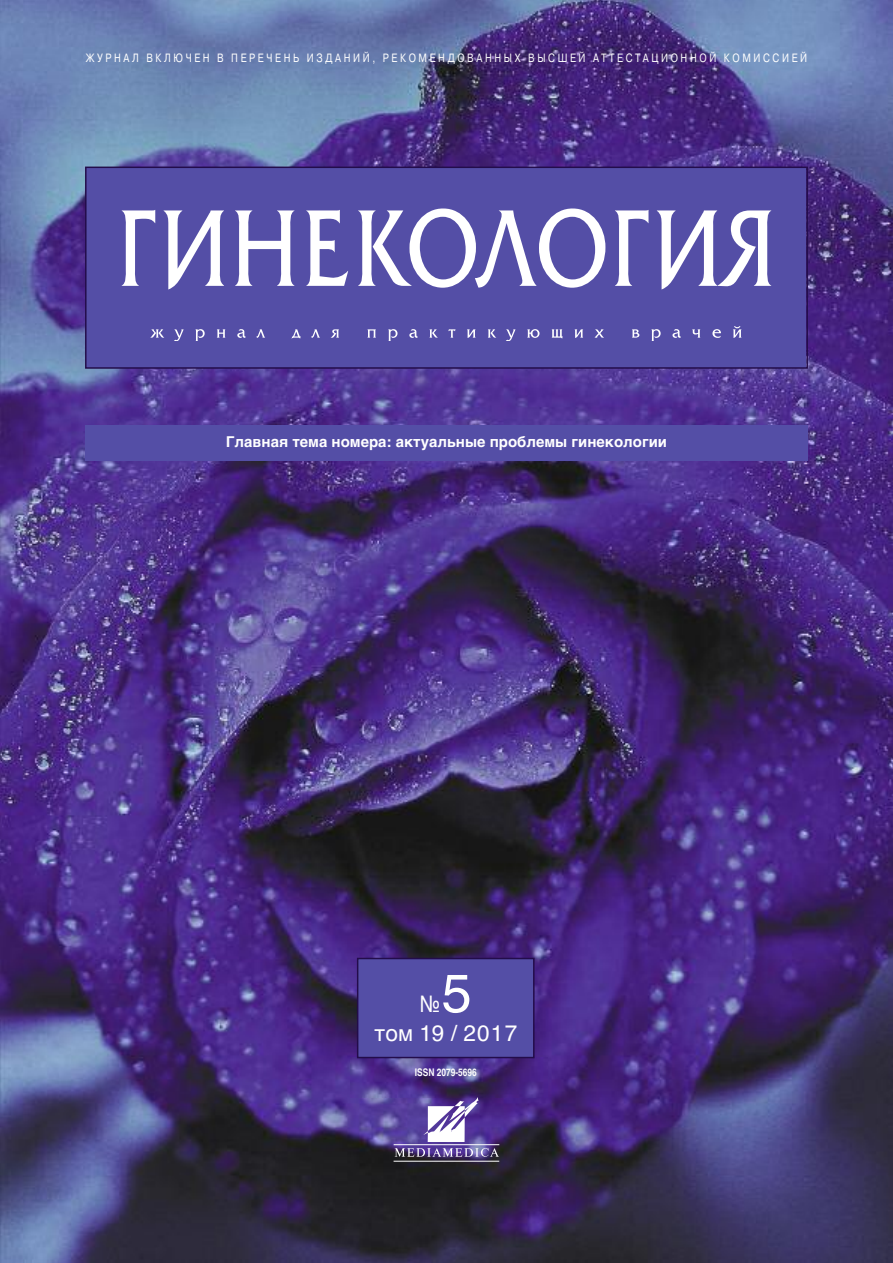
<style>
.page{position:relative;width:893px;height:1263px;background:#fff}
.page>*{position:absolute;margin:0;border:0;box-sizing:border-box;transform-origin:0 0}
.t1{font:54px "Helvetica";color:#fff}
.t2{font:22.5px "Helvetica";letter-spacing:.03em;color:#fff}
.t3{font:700 15px "Helvetica";color:#fff}
.t4{font:12px "Pragmatica C";letter-spacing:.275em;color:#fff;scale:.8 1}
.t5{font:700 10.5px "Helvetica";color:#fff;scale:.8 1}
</style>
<div class="page">
<img style="left:0;top:0;width:893px;height:1263px">
<div style="left:87px;top:168px;width:719px;height:199px;background:#544ea6"></div>
<div style="left:85px;top:167px;width:723px;height:202px;border:2px solid #230d4b"></div>
<svg style="left:122px;top:210px;width:33px;height:76px"></svg>
<svg style="left:164px;top:210px;width:60px;height:79px"></svg>
<svg style="left:235px;top:210px;width:59px;height:76px"></svg>
<svg style="left:306px;top:210px;width:42px;height:76px"></svg>
<svg style="left:358px;top:208px;width:247px;height:80px"></svg>
<svg style="left:615px;top:210px;width:33px;height:76px"></svg>
<svg style="left:657px;top:210px;width:114px;height:79px"></svg>
<svg style="left:150px;top:329px;width:14px;height:9px"></svg>
<svg style="left:174px;top:329px;width:10px;height:11px"></svg>
<svg style="left:195px;top:329px;width:10px;height:11px"></svg>
<svg style="left:217px;top:329px;width:8px;height:9px"></svg>
<svg style="left:237px;top:329px;width:9px;height:9px"></svg>
<svg style="left:256px;top:329px;width:9px;height:9px"></svg>
<svg style="left:291px;top:329px;width:10px;height:10px"></svg>
<svg style="left:311px;top:329px;width:9px;height:9px"></svg>
<svg style="left:331px;top:329px;width:8px;height:9px"></svg>
<svg style="left:367px;top:329px;width:9px;height:9px"></svg>
<svg style="left:388px;top:329px;width:9px;height:11px"></svg>
<svg style="left:409px;top:329px;width:9px;height:9px"></svg>
<svg style="left:429px;top:329px;width:9px;height:9px"></svg>
<svg style="left:448px;top:329px;width:7px;height:9px"></svg>
<svg style="left:467px;top:329px;width:9px;height:9px"></svg>
<svg style="left:488px;top:329px;width:8px;height:9px"></svg>
<svg style="left:506px;top:329px;width:9px;height:11px"></svg>
<svg style="left:527px;top:329px;width:12px;height:9px"></svg>
<svg style="left:552px;top:329px;width:11px;height:10px"></svg>
<svg style="left:574px;top:329px;width:9px;height:9px"></svg>
<svg style="left:595px;top:329px;width:9px;height:9px"></svg>
<svg style="left:632px;top:329px;width:7px;height:9px"></svg>
<svg style="left:651px;top:329px;width:10px;height:11px"></svg>
<svg style="left:672px;top:329px;width:9px;height:9px"></svg>
<svg style="left:692px;top:329px;width:8px;height:9px"></svg>
<svg style="left:712px;top:329px;width:9px;height:9px"></svg>
<svg style="left:733px;top:326px;width:9px;height:12px"></svg>
<img style="left:351px;top:1057px;width:196px;height:41px">
<div style="left:358px;top:959px;width:175px;height:98px;background:#544ea6"></div>
<div style="left:357px;top:958px;width:178px;height:100px;border:2px solid #230d4b"></div>
<svg style="left:395px;top:1148px;width:104px;height:9px"></svg>
<svg style="left:422px;top:1097px;width:57px;height:45px"></svg>
<hr style="left:394px;top:1144px;width:105px;height:1px;background:#fff">
<hr style="left:394px;top:1161px;width:105px;height:1px;background:#fff">
<div style="left:85px;top:425px;width:723px;height:35px;background:#544ea6"></div>
<p class="t4" style="left:86px;top:51px;width:903px">ЖУРНАЛ ВКЛЮЧЕН В ПЕРЕЧЕНЬ ИЗДАНИЙ, РЕКОМЕНДОВАННЫХ ВЫСШЕЙ АТТЕСТАЦИОННОЙ КОМИССИЕЙ</p>
<p class="t3" style="left:226px;top:433px;width:443px">Главная тема номера: актуальные проблемы гинекологии</p>
<h1 class="t1" style="left:441px;top:962px;width:32px">5</h1>
<h2 class="t2" style="left:374px;top:1020px;width:145px">том 19 / 2017</h2>
<h2 class="t2" style="left:420px;top:991px;width:22px">№</h2>
<p class="t5" style="left:415px;top:1066px;width:79px">ISSN 2079-5696</p>
</div>
